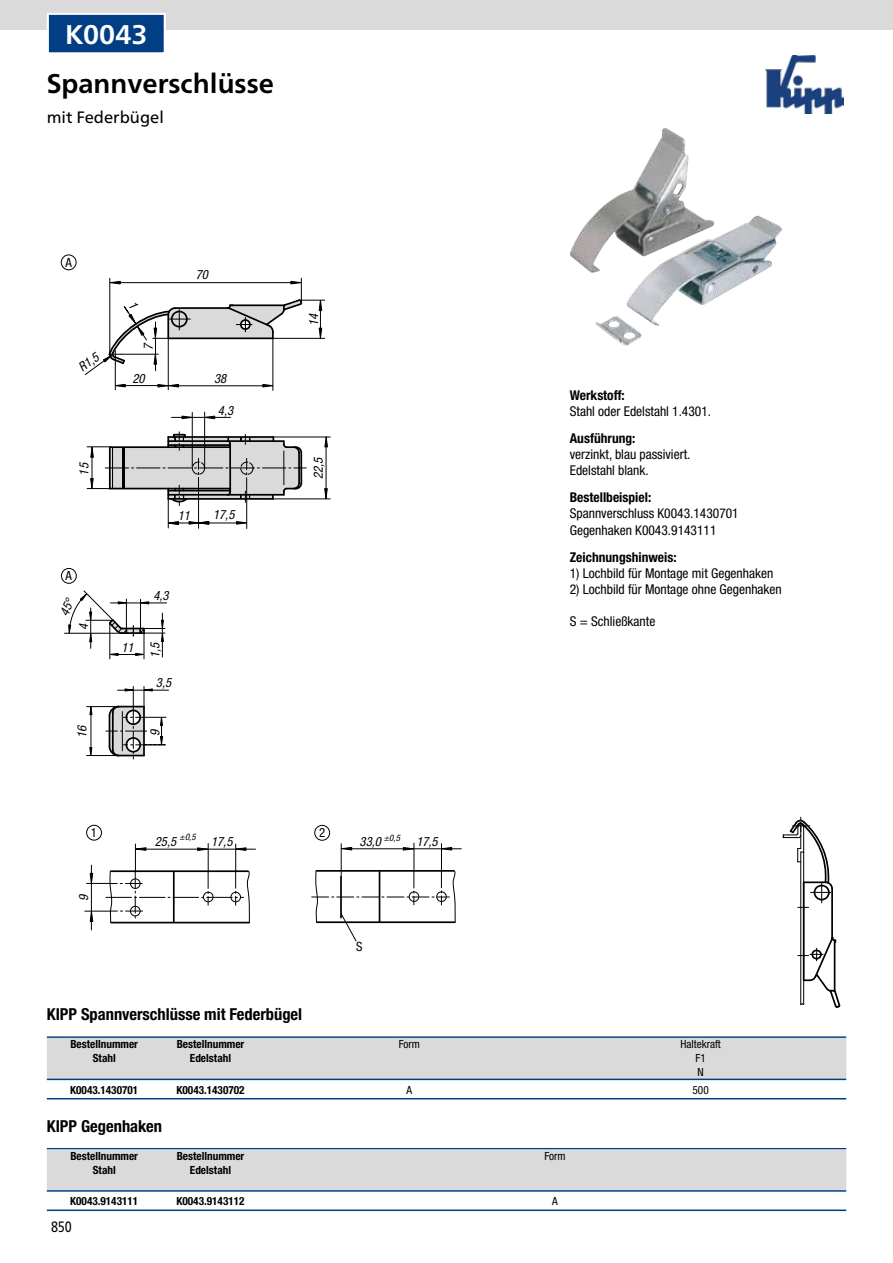
<style>
.page{position:relative;width:893px;height:1263px;background:#fff}
.page>*{position:absolute;margin:0;border:0;box-sizing:border-box;transform-origin:0 0}
.t1{font:700 27px "Frutiger Neue LTW1 G";color:#000}
.t2{font:700 27px "Frutiger Neue LTW1 G";color:#fff}
.t3{font:700 condensed 16.5px "Helvetica Neue LTW1 G";color:#000}
.t4{font:16.5px "Frutiger Neue LTW1 G";color:#000}
.t5{font:15px "Frutiger Neue LTW1 G";color:#000;scale:.81 1}
.t6{font:condensed 13.5px/16.2px "Helvetica Neue LTW1 G";color:#000}
.t7{font:700 condensed 13.5px "Helvetica Neue LTW1 G";color:#000}
.t8{font:italic condensed 12.75px "Helvetica Neue LTW1 G";color:#000}
.t9{font:condensed 12.75px "Helvetica Neue LTW1 G";color:#000}
.t10{font:700 condensed 11.25px "Helvetica Neue LTW1 G";color:#000}
.t11{font:condensed 11.25px/14px "Helvetica Neue LTW1 G";color:#000}
.t12{font:italic condensed 9px "Helvetica Neue LTW1 G";color:#000}
</style>
<div class="page">
<div style="left:0;top:0;width:893px;height:30px;background:#dadada"></div>
<img style="left:765px;top:55px;width:79px;height:58px">
<img style="left:570px;top:128px;width:212px;height:217px">
<hr style="left:192px;top:412px;width:1px;height:56px;background:#000">
<hr style="left:204px;top:412px;width:1px;height:56px;background:#000">
<hr style="left:171px;top:417px;width:60px;height:1px;background:#000">
<svg style="left:204px;top:415px;width:12px;height:5px"></svg>
<svg style="left:181px;top:415px;width:12px;height:5px"></svg>
<hr style="left:273px;top:437px;width:57px;height:1px;background:#000">
<hr style="left:273px;top:498px;width:57px;height:1px;background:#000">
<hr style="left:326px;top:445px;width:1px;height:53px;background:#000">
<svg style="left:324px;top:436px;width:4px;height:12px"></svg>
<svg style="left:324px;top:488px;width:4px;height:11px"></svg>
<hr style="left:87px;top:706px;width:31px;height:1px;background:#000">
<hr style="left:87px;top:755px;width:31px;height:1px;background:#000">
<hr style="left:91px;top:711px;width:1px;height:37px;background:#000">
<svg style="left:89px;top:706px;width:4px;height:9px"></svg>
<svg style="left:89px;top:747px;width:4px;height:8px"></svg>
<hr style="left:118px;top:690px;width:51px;height:1px;background:#000">
<hr style="left:110px;top:602px;width:57px;height:1px;background:#000">
<svg style="left:106px;top:686px;width:60px;height:73px"></svg>
<hr style="left:142px;top:849px;width:113px;height:1px;background:#000">
<hr style="left:348px;top:848px;width:113px;height:1px;background:#000">
<hr style="left:91px;top:865px;width:1px;height:65px;background:#000">
<svg style="left:85px;top:843px;width:165px;height:80px"></svg>
<svg style="left:312px;top:843px;width:144px;height:99px"></svg>
<svg style="left:87px;top:432px;width:219px;height:96px"></svg>
<div style="left:61px;top:254px;width:16px;height:16px;border:1px solid #000;border-radius:50%"></div>
<div style="left:61px;top:568px;width:16px;height:16px;border:1px solid #000;border-radius:50%"></div>
<div style="left:86px;top:825px;width:16px;height:15px;border:1px solid #000;border-radius:50%"></div>
<div style="left:314px;top:825px;width:16px;height:16px;border:1px solid #000;border-radius:50%"></div>
<hr style="left:831px;top:889px;width:2px;height:49px;background:#000">
<hr style="left:803px;top:852px;width:1px;height:152px;background:#000">
<hr style="left:800px;top:852px;width:1px;height:152px;background:#000">
<svg style="left:798px;top:936px;width:43px;height:72px"></svg>
<svg style="left:782px;top:817px;width:51px;height:91px"></svg>
<div style="left:48px;top:14px;width:117px;height:39px;background:#023e84"></div>
<div style="left:47px;top:13px;width:119px;height:41px;border:2px solid #fff"></div>
<hr style="left:47px;top:1036px;width:799px;height:2px;background:#023e84">
<div style="left:47px;top:1038px;width:799px;height:41px;background:#dadada"></div>
<hr style="left:47px;top:1078px;width:799px;height:2px;background:#023e84">
<hr style="left:47px;top:1098px;width:799px;height:1px;background:#023e84">
<hr style="left:47px;top:1148px;width:799px;height:1px;background:#023e84">
<div style="left:47px;top:1149px;width:799px;height:41px;background:#dadada"></div>
<hr style="left:47px;top:1190px;width:799px;height:2px;background:#023e84">
<hr style="left:47px;top:1209px;width:799px;height:2px;background:#023e84">
<svg style="left:85px;top:278px;width:240px;height:112px"></svg>
<svg style="left:64px;top:590px;width:101px;height:69px"></svg>
<h1 class="t2" style="left:65px;top:18px;width:84px">K0043</h1>
<h1 class="t1" style="left:47px;top:67px;width:229px">Spannverschlüsse</h1>
<p class="t4" style="left:47px;top:105px;width:119px">mit Federbügel</p>
<p class="t9" style="left:65px;top:255px;width:8px">A</p>
<p class="t8" style="left:196px;top:267px;width:14px">70</p>
<p class="t8" style="left:76px;top:363px;width:23px;rotate:-36deg">R1,5</p>
<p class="t8" style="left:77px;top:476px;width:15px;rotate:-90deg">15</p>
<p class="t9" style="left:66px;top:568px;width:8px">A</p>
<p class="t8" style="left:76px;top:630px;width:8px;rotate:-90deg">4</p>
<p class="t8" style="left:75px;top:738px;width:15px;rotate:-90deg">16</p>
<p class="t8" style="left:141px;top:350px;width:9px;rotate:-90deg">7</p>
<p class="t8" style="left:133px;top:372px;width:14px">20</p>
<p class="t8" style="left:214px;top:371px;width:14px">38</p>
<p class="t8" style="left:218px;top:403px;width:17px">4,3</p>
<p class="t8" style="left:178px;top:508px;width:14px">11</p>
<p class="t8" style="left:213px;top:508px;width:23px">17,5</p>
<p class="t8" style="left:121px;top:640px;width:14px">11</p>
<p class="t8" style="left:153px;top:588px;width:17px">4,3</p>
<p class="t8" style="left:148px;top:658px;width:18px;rotate:-90deg">1,5</p>
<p class="t8" style="left:156px;top:675px;width:17px">3,5</p>
<p class="t8" style="left:148px;top:736px;width:9px;rotate:-90deg">9</p>
<p class="t8" style="left:306px;top:326px;width:14px;rotate:-90deg">14</p>
<p class="t8" style="left:311px;top:479px;width:24px;rotate:-90deg">22,5</p>
<p class="t9" style="left:91px;top:825px;width:8px">1</p>
<p class="t9" style="left:319px;top:825px;width:8px">2</p>
<p class="t12" style="left:180px;top:832px;width:18px">±0,5</p>
<p class="t12" style="left:384px;top:832px;width:18px">±0,5</p>
<p class="t8" style="left:155px;top:834px;width:23px">25,5</p>
<p class="t8" style="left:360px;top:834px;width:23px">33,0</p>
<p class="t8" style="left:211px;top:834px;width:23px">17,5</p>
<p class="t8" style="left:416px;top:834px;width:23px">17,5</p>
<p class="t8" style="left:76px;top:901px;width:9px;rotate:-90deg">9</p>
<p class="t9" style="left:356px;top:939px;width:8px">S</p>
<p class="t7" style="left:570px;top:387px;width:57px">Werkstoff:</p>
<p class="t6" style="left:570px;top:403px;width:143px">Stahl oder Edelstahl 1.4301.</p>
<p class="t7" style="left:570px;top:430px;width:67px">Ausführung:</p>
<p class="t6" style="left:570px;top:446px;width:122px">verzinkt, blau passiviert.<br>Edelstahl blank.</p>
<p class="t7" style="left:570px;top:489px;width:83px">Bestellbeispiel:</p>
<p class="t6" style="left:570px;top:506px;width:170px">Spannverschluss K0043.1430701<br>Gegenhaken K0043.9143111</p>
<p class="t7" style="left:570px;top:549px;width:108px">Zeichnungshinweis:</p>
<p class="t6" style="left:570px;top:565px;width:205px">1) Lochbild für Montage mit Gegenhaken</p>
<p class="t6" style="left:570px;top:581px;width:214px">2) Lochbild für Montage ohne Gegenhaken</p>
<p class="t6" style="left:570px;top:613px;width:87px">S = Schließkante</p>
<p class="t3" style="left:47px;top:1004px;width:257px">KIPP Spannverschlüsse mit Federbügel</p>
<p class="t10" style="left:70px;top:1037px;width:69px">Bestellnummer</p>
<p class="t10" style="left:177px;top:1037px;width:69px">Bestellnummer</p>
<p class="t11" style="left:399px;top:1037px;width:23px">Form</p>
<p class="t11" style="left:680px;top:1037px;width:42px">Haltekraft</p>
<p class="t10" style="left:93px;top:1051px;width:25px">Stahl</p>
<p class="t10" style="left:190px;top:1051px;width:43px">Edelstahl</p>
<p class="t11" style="left:695px;top:1051px;width:12px">F1<br>N</p>
<p class="t10" style="left:70px;top:1083px;width:70px">K0043.1430701</p>
<p class="t10" style="left:176px;top:1083px;width:70px">K0043.1430702</p>
<p class="t11" style="left:407px;top:1083px;width:7px">A</p>
<p class="t11" style="left:692px;top:1083px;width:18px">500</p>
<p class="t3" style="left:47px;top:1116px;width:117px">KIPP Gegenhaken</p>
<p class="t10" style="left:70px;top:1149px;width:69px">Bestellnummer</p>
<p class="t10" style="left:177px;top:1149px;width:69px">Bestellnummer</p>
<p class="t11" style="left:544px;top:1149px;width:23px">Form</p>
<p class="t10" style="left:93px;top:1163px;width:25px">Stahl</p>
<p class="t10" style="left:190px;top:1163px;width:43px">Edelstahl</p>
<p class="t10" style="left:70px;top:1194px;width:70px">K0043.9143111</p>
<p class="t10" style="left:176px;top:1194px;width:70px">K0043.9143112</p>
<p class="t11" style="left:552px;top:1194px;width:7px">A</p>
<p class="t5" style="left:51px;top:1215px;width:27px">850</p>
</div>
